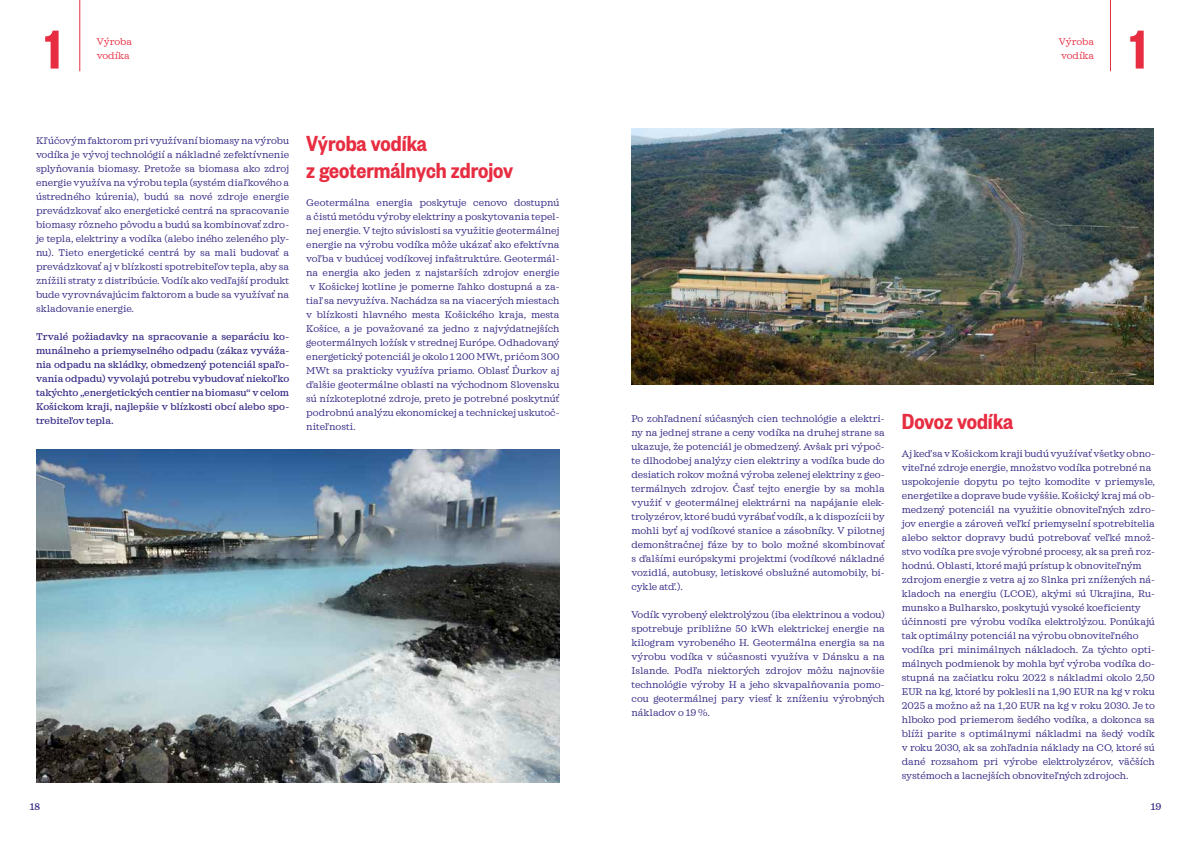
<style>
.page{position:relative;width:1191px;height:842px;background:#fff}
.page>*{position:absolute;margin:0;border:0;box-sizing:border-box;transform-origin:0 0}
.t1{font:600 60px "Founders Grotesk Condensed";color:#e72d41}
.t2{font:600 24px/27px "Founders Grotesk Condensed";color:#e72d41}
.t3{font:10px/14px "Sagona";color:#312783;text-align:justify}
.t4{font:500 10px/14px "Sagona";color:#312783;text-align:justify}
.t5{font:10px/14px "Sagona";color:#e72d41}
</style>
<div class="page">
<hr style="left:79px;top:0;width:1px;height:71px;background:#e72d41">
<hr style="left:1110px;top:0;width:1px;height:71px;background:#e72d41">
<img style="left:36px;top:449px;width:523px;height:333px">
<img style="left:631px;top:129px;width:523px;height:255px">
<h1 class="t1" style="left:45px;top:13px;width:18px">1</h1>
<h1 class="t1" style="left:1129px;top:13px;width:18px">1</h1>
<p class="t5" style="left:97px;top:35px;width:37px">Výroba vodíka</p>
<p class="t5" style="left:1058px;top:35px;width:37px">Výroba vodíka</p>
<p class="t3" style="left:36px;top:134px;width:255px">Kľ účovým faktorom pri využívaní biomasy na výrobu vodíka je vývoj technológií a nákladné zefektívnenie splyňovania biomasy. Pretože sa biomasa ako zdroj energie využíva na výrobu tepla (systém diaľkového a ústredného kúrenia), budú sa nové zdroje energie prevádzkovať ako energetické centrá na spracovanie biomasy rôzneho pôvodu a budú sa kombinovať zdro&shy;je tepla, elektriny a vodíka (alebo iného zeleného ply&shy;nu). Tieto energetické centrá by sa mali budovať a prevádzkovať aj v blízkosti spotrebiteľov tepla, aby sa znížili straty z distribúcie. Vodík ako vedľajší produkt bude vyrovnávajúcim faktorom a bude sa využívať na skladovanie energie.</p>
<p class="t4" style="left:36px;top:330px;width:255px">Trvalé požiadavky na spracovanie a separáciu ko&shy;munálneho a priemyselného odpadu (zákaz vyváža&shy;nia odpadu na skládky, obmedzený potenciál spaľo&shy;vania odpadu) vyvolajú potrebu vybudovať niekoľ ko takýchto „energetických centier na biomasu“ v celom Košickom kraji, najlepšie v blízkosti obcí alebo spo&shy;trebiteľov tepla.</p>
<h2 class="t2" style="left:306px;top:129px;width:208px">Výroba vodíka<br>z geotermálnych zdrojov</h2>
<p class="t3" style="left:306px;top:196px;width:255px">Geotermálna energia poskytuje cenovo dostupnú</p>
<p class="t3" style="left:306px;top:210px;width:255px">a čistú metódu výroby elektriny a poskytovania tepel-</p>
<p class="t3" style="left:306px;top:224px;width:255px">nej energie. V tejto súvislosti sa využitie geotermálnej</p>
<p class="t3" style="left:306px;top:238px;width:255px">energie na výrobu vodíka môže ukázať ako efektívna</p>
<p class="t3" style="left:306px;top:252px;width:255px">voľ ba v budúcej vodíkovej infaštruktúre. Geotermál-</p>
<p class="t3" style="left:306px;top:266px;width:255px">na energia ako jeden z najstarších zdrojov energie</p>
<p class="t3" style="left:309px;top:280px;width:251px">v Košickej kotline je pomerne ľahko dostupná a za-</p>
<p class="t3" style="left:306px;top:294px;width:255px">tiaľ sa nevyužíva. Nachádza sa na viacerých miestach</p>
<p class="t3" style="left:306px;top:308px;width:255px">v blízkosti hlavného mesta Košického kraja, mesta</p>
<p class="t3" style="left:306px;top:322px;width:255px">Košice, a je považované za jedno z najvýdatnejších</p>
<p class="t3" style="left:306px;top:336px;width:255px">geotermálnych ložísk v strednej Európe. Odhadovaný</p>
<p class="t3" style="left:306px;top:350px;width:255px">energetický potenciál je okolo 1 200 MWt, pričom 300</p>
<p class="t3" style="left:306px;top:364px;width:255px">MWt sa prakticky využíva priamo. Oblasť Ďurkov aj</p>
<p class="t3" style="left:306px;top:378px;width:255px">ďalšie geotermálne oblasti na východnom Slovensku</p>
<p class="t3" style="left:306px;top:392px;width:255px">sú nízkoteplotné zdroje, preto je potrebné poskytnúť</p>
<p class="t3" style="left:306px;top:406px;width:255px">podrobnú analýzu ekonomickej a technickej uskutoč-</p>
<p class="t3" style="left:306px;top:420px;width:51px">niteľnosti.</p>
<p class="t3" style="left:631px;top:411px;width:255px">Po zohľadnení súčasných cien technológie a elektri&shy;ny na jednej strane a ceny vodíka na druhej strane sa ukazuje, že potenciál je obmedzený. Avšak pri výpoč&shy;te dlhodobej analýzy cien elektriny a vodíka bude do desiatich rokov možná výroba zelenej elektriny z geo&shy;termálnych zdrojov. Časť tejto energie by sa mohla využiť v geotermálnej elektrárni na napájanie elek&shy;trolyzérov, ktoré budú vyrábať vodík, a k dispozícii by mohli byť aj vodíkové stanice a zásobníky. V pilotnej demonštračnej fáze by to bolo možné skombinovať s ďalšími európskymi projektmi (vodíkové nákladné vozidlá, autobusy, letiskové obslužné automobily, bi&shy;cykle atď.).</p>
<p class="t3" style="left:631px;top:607px;width:255px">Vodík vyrobený elektrolýzou (iba elektrinou a vodou) spotrebuje približne 50 kWh elektrickej energie na kilogram vyrobeného H. Geotermálna energia sa na výrobu vodíka v súčasnosti využíva v Dánsku a na Islande. Podľa niektorých zdrojov môžu najnovšie technológie výroby H a jeho skvapalňovania pomo&shy;cou geotermálnej pary viesť k zníženiu výrobných nákladov o 19 %.</p>
<h2 class="t2" style="left:901px;top:407px;width:113px">Dovoz vodíka</h2>
<p class="t3" style="left:901px;top:447px;width:255px;text-align:left">Aj keď sa v Košickom kraji budú využívať všetky obno&shy;viteľné zdroje energie, množstvo vodíka potrebné na uspokojenie dopytu po tejto komodite v priemysle, energetike a doprave bude vyššie. Košický kraj má ob&shy;medzený potenciál na využitie obnoviteľných zdro&shy;jov energie a zároveň veľkí priemyselní spotrebitelia alebo sektor dopravy budú potrebovať veľké množ&shy;stvo vodíka pre svoje výrobné procesy, ak sa preň roz&shy;hodnú. Oblasti, ktoré majú prístup k obnoviteľným zdrojom energie z vetra aj zo Slnka pri znížených ná&shy;kladoch na energiu (LCOE), akými sú Ukrajina, Ru&shy;munsko a Bulharsko, poskytujú vysoké koeficienty účinnosti pre výrobu vodíka elektrolýzou. Ponúkajú tak optimálny potenciál na výrobu obnoviteľného vodíka pri minimálnych nákladoch. Za týchto opti&shy;málnych podmienok by mohla byť výroba vodíka do&shy;stupná na začiatku roku 2022 s nákladmi okolo 2,50<br>EUR na kg, ktoré by poklesli na 1,90 EUR na kg v roku 2025 a možno až na 1,20 EUR na kg v roku 2030. Je to hlboko pod priemerom šedého vodíka, a dokonca sa blíži parite s optimálnymi nákladmi na šedý vodík v roku 2030, ak sa zohľadnia náklady na CO, ktoré sú dané rozsahom pri výrobe elektrolyzérov, väčších systémoch a lacnejších obnoviteľných zdrojoch.</p>
<p class="t4" style="left:30px;top:799px;width:12px">18</p>
<p class="t4" style="left:1150px;top:799px;width:12px">19</p>
</div>
